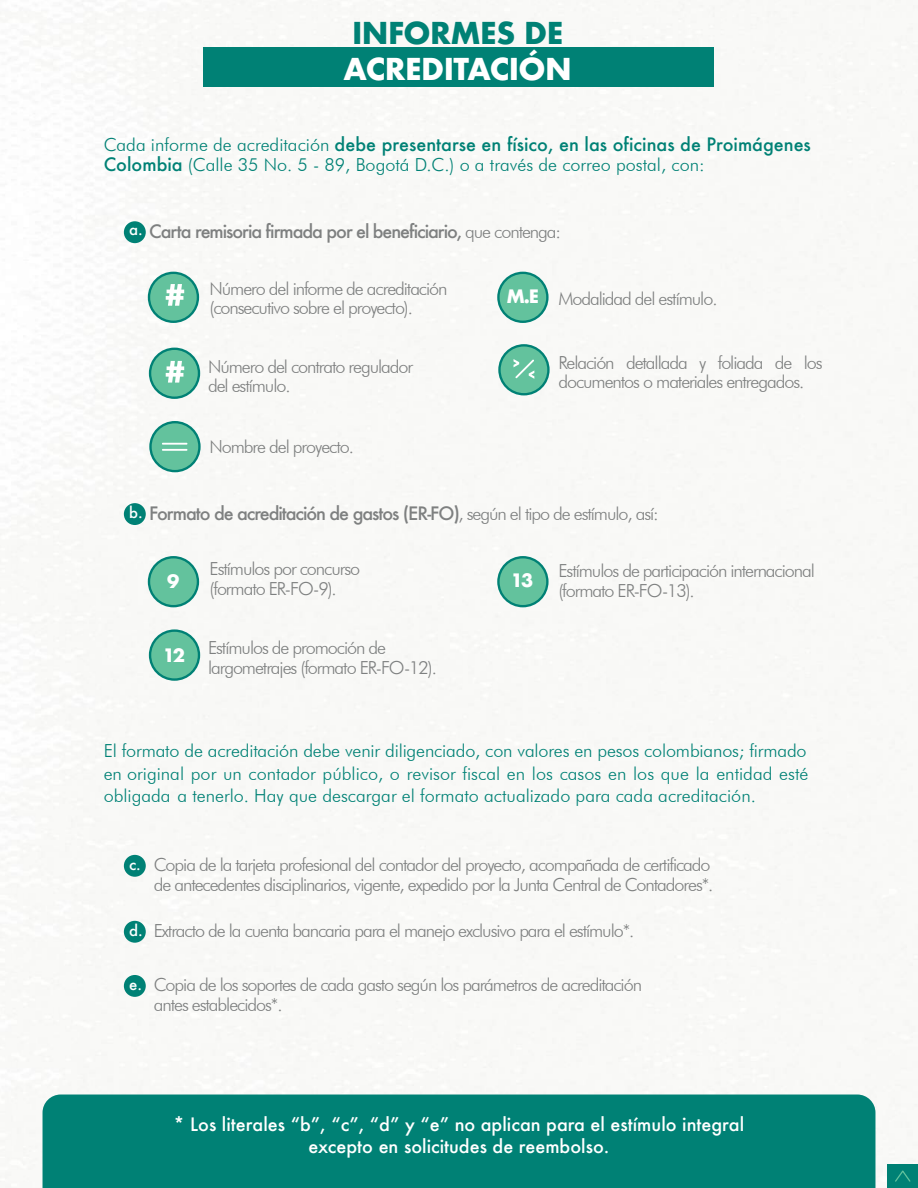
<style>
.page{position:relative;width:918px;height:1188px;background:#fff}
.page>*{position:absolute;margin:0;border:0;box-sizing:border-box;transform-origin:0 0}
.t1{font:700 29.4px "Futura";letter-spacing:-.02em;color:#fff}
.t2{font:700 29.4px "Futura";letter-spacing:-.02em;color:#008175}
.t3{font:300 18px/19.5px "Futura BT";letter-spacing:-.06em;color:#7e8080}
.t4{font:300 18px/22.5px "Futura BT";color:#008175;text-align:justify}
.t5{font:500 18px "Futura";letter-spacing:-.06em;color:#7e8080}
.t6{font:500 18px/22.5px "Futura";color:#fff;text-align:center}
.t7{font:500 18px "Futura";color:#008175}
.t8{font:700 18px "Futura";color:#fff}
.t9{font:500 15px "Futura";color:#fff}
.s1{font-family:"Futura BT";font-weight:300}
.s2{font-family:"Futura";font-weight:500}
.s3{font-size:15px;color:#fff}
.s4{font-family:"Futura";font-weight:500;font-size:15px;color:#fff}
</style>
<div class="page">
<img style="left:0;top:0;width:918px;height:1188px">
<div style="left:43px;top:1095px;width:832px;height:93px;background:#008175"></div>
<div style="left:204px;top:47px;width:510px;height:40px;background:#008175"></div>
<div style="left:124px;top:221px;width:22px;height:22px;background:#008175;border-radius:50%"></div>
<svg style="left:148px;top:272px;width:51px;height:51px"></svg>
<div style="left:150px;top:274px;width:47px;height:47px;background:#63c29d;border-radius:50%"></div>
<svg style="left:149px;top:348px;width:51px;height:51px"></svg>
<div style="left:151px;top:350px;width:47px;height:47px;background:#63c29d;border-radius:50%"></div>
<svg style="left:497px;top:272px;width:52px;height:51px"></svg>
<div style="left:500px;top:274px;width:46px;height:47px;background:#63c29d;border-radius:50%"></div>
<svg style="left:498px;top:344px;width:52px;height:51px"></svg>
<div style="left:501px;top:347px;width:46px;height:46px;background:#63c29d;border-radius:50%"></div>
<svg style="left:149px;top:421px;width:52px;height:51px"></svg>
<div style="left:152px;top:423px;width:46px;height:47px;background:#63c29d;border-radius:50%"></div>
<div style="left:124px;top:503px;width:22px;height:22px;background:#008175;border-radius:50%"></div>
<div style="left:124px;top:855px;width:22px;height:22px;background:#008175;border-radius:50%"></div>
<div style="left:124px;top:921px;width:22px;height:22px;background:#008175;border-radius:50%"></div>
<div style="left:124px;top:975px;width:22px;height:22px;background:#008175;border-radius:50%"></div>
<svg style="left:148px;top:556px;width:51px;height:51px"></svg>
<div style="left:150px;top:558px;width:47px;height:47px;background:#63c29d;border-radius:50%"></div>
<svg style="left:149px;top:629px;width:51px;height:52px"></svg>
<div style="left:151px;top:632px;width:47px;height:46px;background:#63c29d;border-radius:50%"></div>
<svg style="left:497px;top:556px;width:52px;height:51px"></svg>
<div style="left:500px;top:558px;width:46px;height:47px;background:#63c29d;border-radius:50%"></div>
<svg style="left:162px;top:443px;width:26px;height:8px"></svg>
<svg style="left:166px;top:361px;width:18px;height:22px"></svg>
<svg style="left:166px;top:284px;width:18px;height:22px"></svg>
<svg style="left:514px;top:359px;width:21px;height:20px"></svg>
<div style="left:887px;top:1164px;width:31px;height:24px;background:#008175"></div>
<svg style="left:895px;top:1170px;width:16px;height:12px"></svg>
<h1 class="t2" style="left:352px;top:12px;width:213px">INFORMES DE</h1>
<h1 class="t1" style="left:344px;top:47px;width:230px">ACREDITACIÓN</h1>
<p class="t7" style="left:104px;top:132px;width:709px"><span class="s1">Cada informe de acreditación</span> debe presentarse en físico, en las oficinas de Proimágenes</p>
<p class="t4" style="left:104px;top:153px;width:602px"><span class="s2">Colombia</span> (Calle 35 No. 5 - 89, Bogotá D.C.) o a través de correo postal, con:</p>
<p class="t5" style="left:129px;top:219px;width:434px"><sup>a.</sup> Carta remisoria firmada por el beneficiario, <span class="s1">que contenga:</span></p>
<p class="t3" style="left:210px;top:279px;width:239px">Número del informe de acreditación (consecutivo sobre el proyecto).</p>
<p class="t8" style="left:506px;top:283px;width:34px">M.E</p>
<p class="t3" style="left:558px;top:288px;width:161px">Modalidad del estímulo.</p>
<p class="t3" style="left:208px;top:356px;width:207px">Número del contrato regulador del estímulo.</p>
<p class="t3" style="left:210px;top:436px;width:146px">Nombre del proyecto.</p>
<p class="t3" style="left:558px;top:353px;width:266px">Relación detallada y foliada de los documentos o materiales entregados.</p>
<p class="t5" style="left:129px;top:501px;width:531px"><span class="s3">b.</span> Formato de acreditación de gastos (ER-FO)<span class="s1">, según el tipo de estímulo, así:</span></p>
<p class="t8" style="left:167px;top:569px;width:14px">9</p>
<p class="t8" style="left:163px;top:642px;width:24px">12</p>
<p class="t3" style="left:210px;top:559px;width:152px">Estímulos por concurso (formato ER-FO-9).</p>
<p class="t3" style="left:208px;top:638px;width:230px">Estímulos de promoción de largometrajes (formato ER-FO-12).</p>
<p class="t8" style="left:511px;top:567px;width:24px">13</p>
<p class="t3" style="left:558px;top:561px;width:258px">Estímulos de participación internacional (formato ER-FO-13).</p>
<p class="t4" style="left:104px;top:739px;width:706px">El formato de acreditación debe venir diligenciado, con valores en pesos colombianos; firmado en original por un contador público, o revisor fiscal en los casos en los que la entidad esté obligada a tenerlo. Hay que descargar el formato actualizado para cada acreditación.</p>
<p class="t9" style="left:129px;top:854px;width:13px">c.</p>
<p class="t3" style="left:154px;top:855px;width:561px">Copia de la tarjeta profesional del contador del proyecto, acompañada de certificado de antecedentes disciplinarios, vigente, expedido por la Junta Central de Contadores*.</p>
<p class="t3" style="left:129px;top:921px;width:507px"><span class="s4">d.</span> Extracto de la cuenta bancaria para el manejo exclusivo para el estímulo*.</p>
<p class="t3" style="left:154px;top:975px;width:490px">Copia de los soportes de cada gasto según los parámetros de acreditación antes establecidos*.</p>
<p class="t9" style="left:129px;top:974px;width:14px">e.</p>
<p class="t6" style="left:174px;top:1113px;width:572px">* Los literales “b”, “c”, “d” y “e” no aplican para el estímulo integral excepto en solicitudes de reembolso.</p>
</div>
